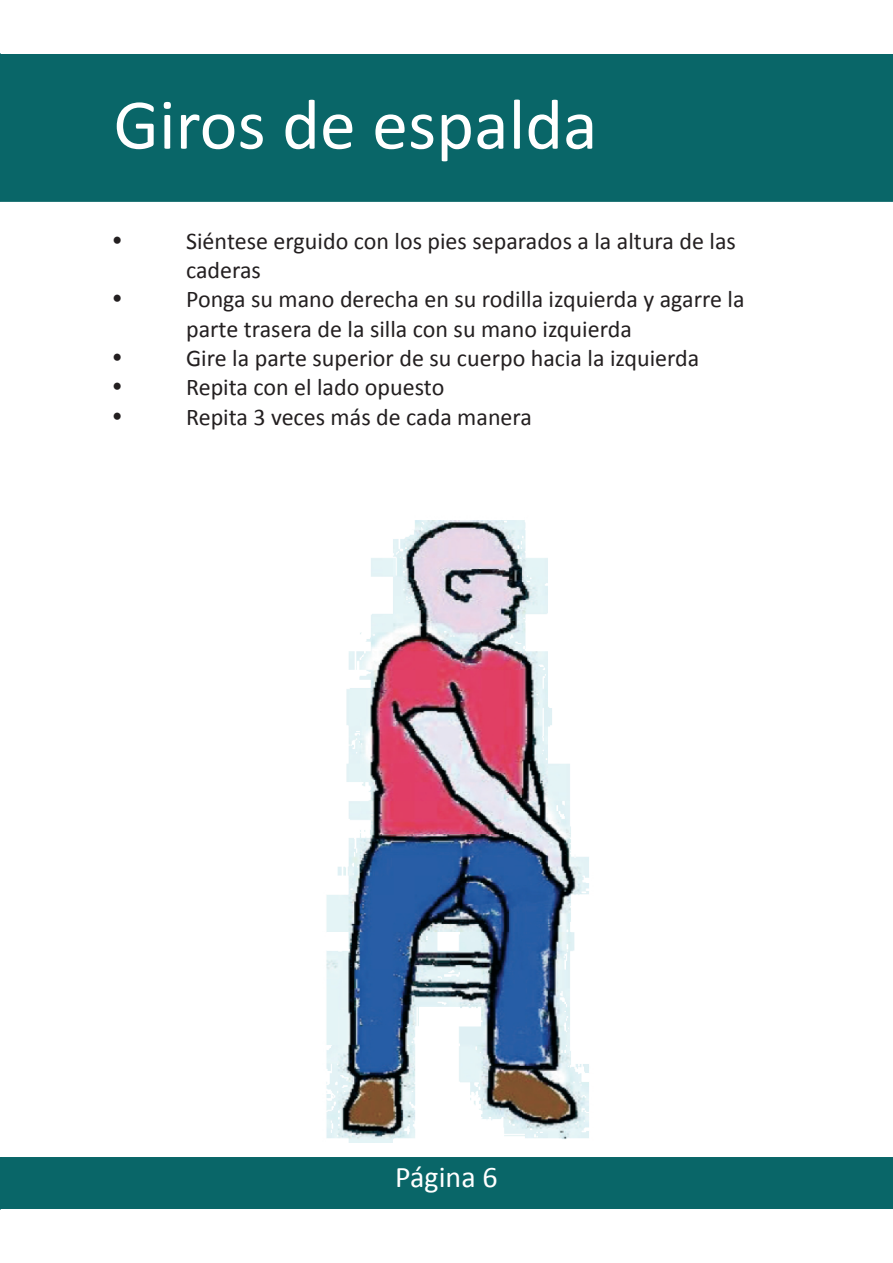
<style>
.page{position:relative;width:893px;height:1263px;background:#fff}
.page>*{position:absolute;margin:0;border:0;box-sizing:border-box;transform-origin:0 0}
.t1{font:72px "Calibri";color:#fff}
.t2{font:30px "Calibri";color:#fff}
.t3{font:24px/29.2px "Calibri";color:#231f20}
</style>
<div class="page">
<div style="left:0;top:1157px;width:893px;height:52px;background:#096668"></div>
<svg style="left:0;top:1158px;width:1px;height:52px"></svg>
<div style="left:0;top:54px;width:893px;height:148px;background:#096668"></div>
<img style="left:326px;top:520px;width:263px;height:622px">
<h1 class="t1" style="left:114px;top:95px;width:485px">Giros de espalda</h1>
<p class="t3" style="left:186px;top:228px;width:551px">Siéntese erguido con los pies separados a la altura de las caderas</p>
<p class="t3" style="left:186px;top:287px;width:560px">Ponga su mano derecha en su rodilla izquierda y agarre la parte trasera de la silla con su mano izquierda</p>
<p class="t3" style="left:186px;top:345px;width:515px">Gire la parte superior de su cuerpo hacia la izquierda</p>
<p class="t3" style="left:186px;top:375px;width:260px">Repita con el lado opuesto</p>
<p class="t3" style="left:186px;top:404px;width:347px">Repita 3 veces más de cada manera</p>
<p class="t2" style="left:395px;top:1165px;width:104px">Página 6</p>
</div>
